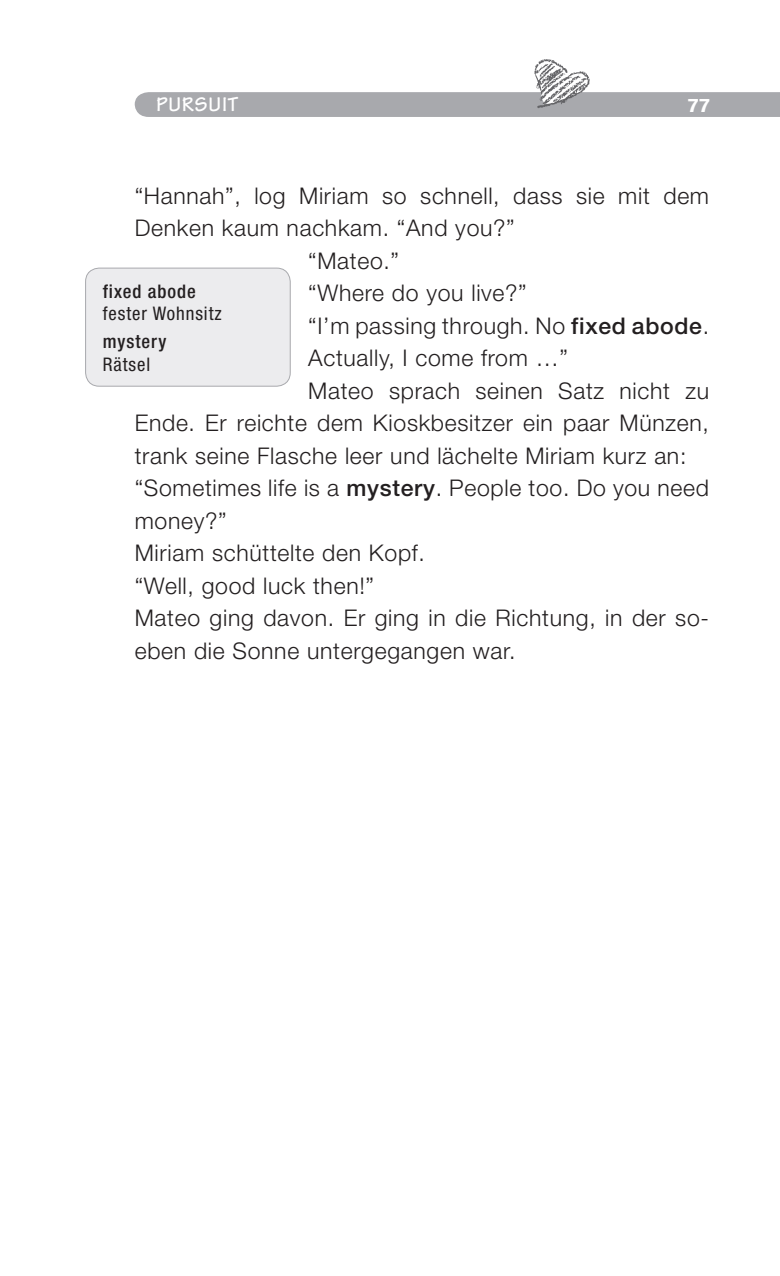
<style>
.page{position:relative;width:780px;height:1276px;background:#fff}
.page>*{position:absolute;margin:0;border:0;box-sizing:border-box;transform-origin:0 0}
.grundschrift{font:300 23px/32.5px "Helvetica Neue";letter-spacing:.03em;color:#231f20}
.t1{font:700 21.25px "Tekton";letter-spacing:.025em;color:#fff}
.Fußnotentext{font:condensed 18.75px/22.5px "Helvetica Neue";letter-spacing:.05em;color:#231f20}
.Fußnotentext-2{font:500 condensed 18.75px/22.5px "Helvetica Neue";letter-spacing:.05em;color:#231f20}
.t2{font:700 condensed 18.75px "Helvetica Neue";color:#fff;scale:1.2 1}
.s1{font-weight:500}
.s2{font-weight:400}
</style>
<div class="page">
<div style="left:135px;top:92px;width:645px;height:25px;background:#a8a9ad"></div>
<img style="left:532px;top:60px;width:58px;height:51px">
<div style="left:86px;top:268px;width:204px;height:118px;background:#ececee;border-radius:14px"></div>
<div style="left:85px;top:268px;width:206px;height:119px;border:1px solid #a8a9ad;border-radius:14px"></div>
<p class="t1" style="left:156px;top:90px;width:83px">PURSUIT</p>
<p class="t2" style="left:687px;top:94px;width:20px">77</p>
<p class="grundschrift" style="left:135px;top:179px;width:576px">“Hannah”, log Miriam so schnell, dass sie mit dem<br>Denken kaum nachkam. “And you?”</p>
<p class="grundschrift" style="left:308px;top:244px;width:92px">“Mateo.”</p>
<p class="grundschrift" style="left:308px;top:276px;width:220px">“Where do you live?”</p>
<p class="grundschrift" style="left:308px;top:309px;width:402px">“I’m passing through. No <span class="s1">fixed abode</span>.<br>Actually, I come from …”</p>
<p class="grundschrift" style="left:135px;top:374px;width:576px;text-align:justify;text-indent:173px">Mateo sprach seinen Satz nicht zu Ende. Er reichte dem Kioskbesitzer ein paar Münzen, trank seine Flasche leer und lächelte Miriam kurz an:</p>
<p class="grundschrift" style="left:135px;top:471px;width:575px">“Sometimes life is a <span class="s1">mystery</span>. People too. Do you need money?”</p>
<p class="grundschrift" style="left:135px;top:536px;width:292px">Miriam schüttelte den Kopf.</p>
<p class="grundschrift" style="left:135px;top:569px;width:241px">“Well, good luck then!”</p>
<p class="grundschrift" style="left:135px;top:601px;width:576px">Mateo ging davon. Er ging in die Richtung, in der so&shy;eben die Sonne untergegangen war.</p>
<p class="Fußnotentext" style="left:103px;top:280px;width:120px"><span class="s1">fixed abode </span>fester Wohnsitz</p>
<p class="Fußnotentext-2" style="left:103px;top:330px;width:65px">mystery<br><span class="s2">Rätsel</span></p>
</div>
